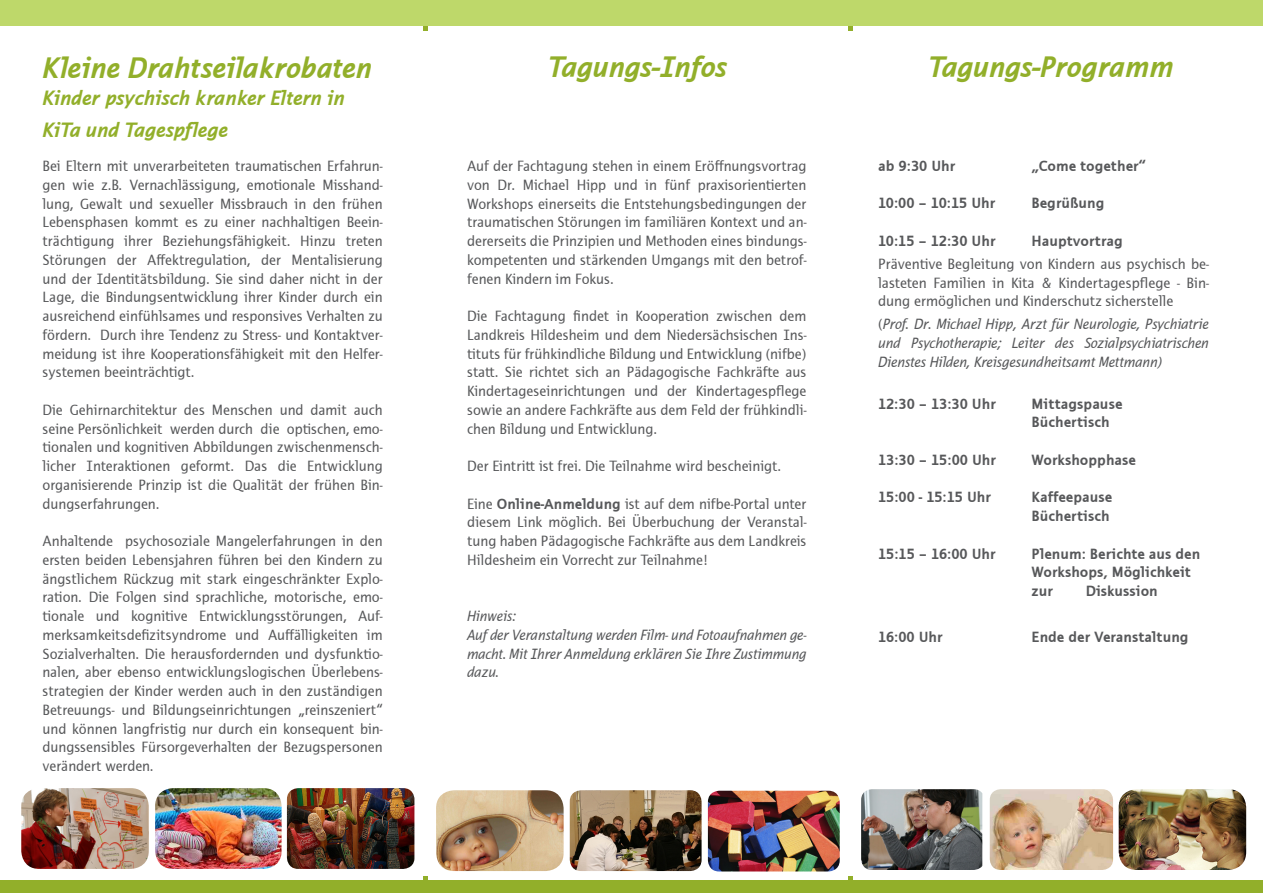
<style>
.page{position:relative;width:1263px;height:893px;background:#fff}
.page>*{position:absolute;margin:0;border:0;box-sizing:border-box;transform-origin:0 0}
.t1{font:italic 700 30px "Thordis Sans EF";letter-spacing:-.015em;color:#92af2a}
.t2{font:italic 700 21px/32.4px "Thordis Sans EF";letter-spacing:-.015em;color:#92af2a}
.t3{font:15px/18.8px "Thordis Sans EF";color:#57585a;text-align:justify}
.t4{font:700 15px/18.8px "Thordis Sans EF";color:#57585a}
.t5{font:italic 15px/18.8px "Thordis Sans EF";letter-spacing:-.015em;color:#57585a}
.s1{font-size:27px;color:#fff}
.s2{font-weight:700}
.s3{font-style:normal}
</style>
<div class="page">
<div style="left:0;top:880px;width:1263px;height:13px;background:#92af2a"></div>
<img style="left:287px;top:788px;width:127px;height:81px">
<img style="left:570px;top:790px;width:132px;height:81px">
<img style="left:708px;top:791px;width:132px;height:80px">
<img style="left:861px;top:789px;width:121px;height:81px">
<img style="left:990px;top:789px;width:123px;height:81px">
<div style="left:0;top:0;width:1263px;height:26px;background:#bed86a"></div>
<img style="left:21px;top:788px;width:128px;height:81px">
<img style="left:155px;top:788px;width:127px;height:81px">
<img style="left:1119px;top:789px;width:127px;height:81px">
<img style="left:436px;top:790px;width:128px;height:81px">
<svg style="left:423px;top:26px;width:5px;height:4px"></svg>
<svg style="left:423px;top:876px;width:4px;height:4px"></svg>
<svg style="left:848px;top:876px;width:5px;height:4px"></svg>
<svg style="left:848px;top:26px;width:5px;height:4px"></svg>
<h1 class="t1" style="left:43px;top:51px;width:331px">Kleine Drahtseilakrobaten</h1>
<h2 class="t2" style="left:43px;top:82px;width:304px">Kinder psychisch kranker Eltern in<br>KiTa und Tagespflege <span class="s1">stärken -</span></h2>
<p class="t3" style="left:43px;top:157px;width:342px">Bei Eltern mit unverarbeiteten traumatischen Erfahrun&shy;gen wie z.B. Vernachlässigung, emotionale Misshand&shy;lung, Gewalt und sexueller Missbrauch in den frühen Lebensphasen kommt es zu einer nachhaltigen Beein&shy;trächtigung ihrer Beziehungsfähigkeit. Hinzu treten Störungen der Affektregulation, der Mentalisierung und der Identitätsbildung. Sie sind daher nicht in der Lage, die Bindungsentwicklung ihrer Kinder durch ein ausreichend einfühlsames und responsives Verhalten zu fördern. Durch ihre Tendenz zu Stress- und Kontaktver&shy;meidung ist ihre Kooperationsfähigkeit mit den Helfer&shy;systemen beeinträchtigt.</p>
<p class="t3" style="left:43px;top:401px;width:342px">Die Gehirnarchitektur des Menschen und damit auch seine Persönlichkeit werden durch die optischen, emo&shy;tionalen und kognitiven Abbildungen zwischenmensch&shy;licher Interaktionen geformt. Das die Entwicklung organisierende Prinzip ist die Qualität der frühen Bin&shy;dungserfahrungen.</p>
<p class="t3" style="left:43px;top:532px;width:342px">Anhaltende psychosoziale Mangelerfahrungen in den ersten beiden Lebensjahren führen bei den Kindern zu ängstlichem Rückzug mit stark eingeschränkter Explo&shy;ration. Die Folgen sind sprachliche, motorische, emo&shy;tionale und kognitive Entwicklungsstörungen, Auf&shy;merksamkeitsdefizitsyndrome und Auffälligkeiten im Sozialverhalten. Die herausfordernden und dysfunktio&shy;nalen, aber ebenso entwicklungslogischen Überlebens&shy;strategien der Kinder werden auch in den zuständigen Betreuungs- und Bildungseinrichtungen „reinszeniert“ und können langfristig nur durch ein konsequent bin&shy;dungssensibles Fürsorgeverhalten der Bezugspersonen verändert werden.</p>
<h1 class="t1" style="left:548px;top:50px;width:181px">Tagungs-Infos</h1>
<h1 class="t1" style="left:928px;top:50px;width:247px">Tagungs-Programm</h1>
<p class="t3" style="left:467px;top:157px;width:341px">Auf der Fachtagung stehen in einem Eröffnungsvortrag von Dr. Michael Hipp und in fünf praxisorientierten Workshops einerseits die Entstehungsbedingungen der traumatischen Störungen im familiären Kontext und an&shy;dererseits die Prinzipien und Methoden eines bindungs&shy;kompetenten und stärkenden Umgangs mit den betrof&shy;fenen Kindern im Fokus.</p>
<p class="t3" style="left:467px;top:307px;width:341px">Die Fachtagung findet in Kooperation zwischen dem Landkreis Hildesheim und dem Niedersächsischen Ins&shy;tituts für frühkindliche Bildung und Entwicklung (nifbe) statt. Sie richtet sich an Pädagogische Fachkräfte aus Kindertageseinrichtungen und der Kindertagespflege sowie an andere Fachkräfte aus dem Feld der frühkindli&shy;chen Bildung und Entwicklung.</p>
<p class="t3" style="left:467px;top:457px;width:316px">Der Eintritt ist frei. Die Teilnahme wird bescheinigt.</p>
<p class="t3" style="left:467px;top:494px;width:341px">Eine <span class="s2">Online-Anmeldung</span> ist auf dem nifbe-Portal unter diesem Link möglich. Bei Überbuchung der Veranstal&shy;tung haben Pädagogische Fachkräfte aus dem Landkreis Hildesheim ein Vorrecht zur Teilnahme!</p>
<p class="t5" style="left:467px;top:607px;width:341px">Hinweis:<br>Auf der Veranstaltung werden Film- und Fotoaufnahmen ge&shy;macht. Mit Ihrer Anmeldung erklären Sie Ihre Zustimmung dazu.</p>
<p class="t4" style="left:878px;top:157px;width:79px">ab 9:30 Uhr</p>
<p class="t4" style="left:1032px;top:157px;width:116px">„Come together“</p>
<p class="t4" style="left:878px;top:194px;width:119px">10:00 – 10:15 Uhr</p>
<p class="t4" style="left:1032px;top:194px;width:74px">Begrüßung</p>
<p class="t4" style="left:878px;top:232px;width:119px">10:15 – 12:30 Uhr</p>
<p class="t4" style="left:1032px;top:232px;width:93px">Hauptvortrag</p>
<p class="t3" style="left:878px;top:255px;width:332px">Präventive Begleitung von Kindern aus psychisch be&shy;lasteten Familien in Kita &amp; Kindertagespflege - Bin&shy;dung ermöglichen und Kinderschutz sicherstelle</p>
<p class="t5" style="left:878px;top:315px;width:332px;text-align:justify"><span class="s3">(</span>Prof. Dr. Michael Hipp, Arzt für Neurologie, Psychiatrie und Psychotherapie; Leiter des Sozialpsychiatrischen Dienstes Hilden, Kreisgesundheitsamt Mettmann)</p>
<p class="t4" style="left:878px;top:394px;width:119px">12:30 – 13:30 Uhr</p>
<p class="t4" style="left:1032px;top:394px;width:92px">Mittagspause<br>Büchertisch</p>
<p class="t4" style="left:878px;top:451px;width:119px">13:30 – 15:00 Uhr</p>
<p class="t4" style="left:1032px;top:451px;width:106px">Workshopphase</p>
<p class="t4" style="left:878px;top:488px;width:114px">15:00 - 15:15 Uhr</p>
<p class="t4" style="left:1032px;top:488px;width:82px">Kaffeepause<br>Büchertisch</p>
<p class="t4" style="left:878px;top:544px;width:119px">15:15 – 16:00 Uhr</p>
<p class="t4" style="left:1032px;top:544px;width:170px">Plenum: Berichte aus den<br>Workshops, Möglichkeit zur</p>
<p class="t4" style="left:1086px;top:582px;width:74px">Diskussion</p>
<p class="t4" style="left:878px;top:628px;width:66px">16:00 Uhr</p>
<p class="t4" style="left:1032px;top:628px;width:159px">Ende der Veranstaltung</p>
</div>
